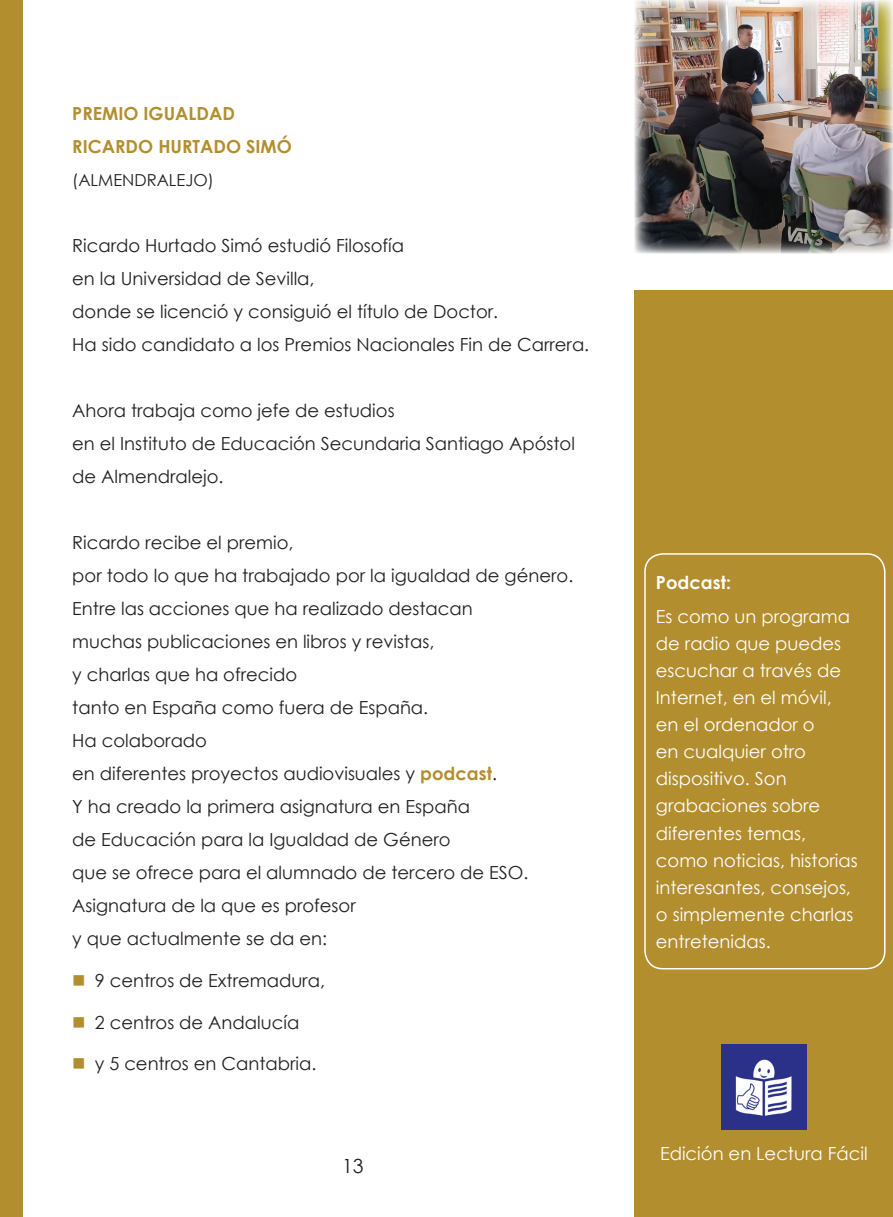
<style>
.page{position:relative;width:893px;height:1217px;background:#fff}
.page>*{position:absolute;margin:0;border:0;box-sizing:border-box;transform-origin:0 0}
.t1{font:19.5px "Century Gothic";color:#231f20}
.t2{font:18px/33px "Century Gothic";color:#231f20}
.t3{font:18px/27px "Century Gothic";color:#fff}
.t4{font:700 18px/33px "Century Gothic";color:#b38e2f}
.t5{font:700 18px "Century Gothic";color:#fff}
.t6{font:16.5px "Century Gothic";color:#231f20}
.s1{font-weight:700;color:#b38e2f}
</style>
<div class="page">
<div style="left:635px;top:290px;width:258px;height:926px;background:#b38e2f"></div>
<div style="left:0;top:0;width:22px;height:1216px;background:#b38e2f"></div>
<img style="left:721px;top:1044px;width:85px;height:85px">
<img style="left:635px;top:0;width:258px;height:253px">
<div style="left:644px;top:553px;width:241px;height:416px;border:2px solid #fff;border-radius:18px"></div>
<p class="t4" style="left:72px;top:96px;width:164px">Premio Igualdad<br>RICARDO</p>
<p class="t4" style="left:158px;top:129px;width:25px">HURTADO</p>
<p class="t4" style="left:246px;top:129px;width:46px">SIMÓ</p>
<p class="t6" style="left:72px;top:168px;width:143px">(ALMENDRALEJO)</p>
<p class="t2" style="left:72px;top:229px;width:518px">Ricardo Hurtado Simó estudió Filosofía<br>en la Universidad de Sevilla,<br>donde se licenció y consiguió el título de Doctor.<br>Ha sido candidato a los Premios Nacionales Fin de Carrera.</p>
<p class="t2" style="left:72px;top:394px;width:504px">Ahora trabaja como jefe de estudios<br>en el Instituto de Educación Secundaria Santiago Apóstol de Almendralejo.</p>
<p class="t2" style="left:72px;top:526px;width:502px">Ricardo recibe el premio,<br>por todo lo que ha trabajado por la igualdad de género.<br>Entre las acciones que ha realizado destacan<br>muchas publicaciones en libros y revistas,<br>y charlas que ha ofrecido<br>tanto en España como fuera de España.<br>Ha colaborado<br>en diferentes proyectos audiovisuales y <span class="s1">podcast</span>.<br>Y ha creado la primera asignatura en España<br>de Educación para la Igualdad de Género<br>que se ofrece para el alumnado de tercero de ESO.<br>Asignatura de la que es profesor<br>y que actualmente se da en:</p>
<p class="t2" style="left:95px;top:963px;width:232px">9 centros de Extremadura,</p>
<p class="t2" style="left:95px;top:1004px;width:206px">2 centros de Andalucía</p>
<p class="t2" style="left:95px;top:1046px;width:223px">y 5 centros en Cantabria.</p>
<p class="t1" style="left:342px;top:1152px;width:23px">13</p>
<p class="t5" style="left:656px;top:568px;width:77px">Podcast:</p>
<p class="t3" style="left:656px;top:603px;width:203px">Es como un programa de radio que puedes escuchar a través de<br>Internet, en el móvil, en el ordenador o<br>en cualquier otro dispositivo. Son grabaciones sobre diferentes temas, como noticias, historias interesantes, consejos, o simplemente charlas entretenidas.</p>
<p class="t3" style="left:660px;top:1139px;width:209px">Edición en Lectura Fácil</p>
</div>
